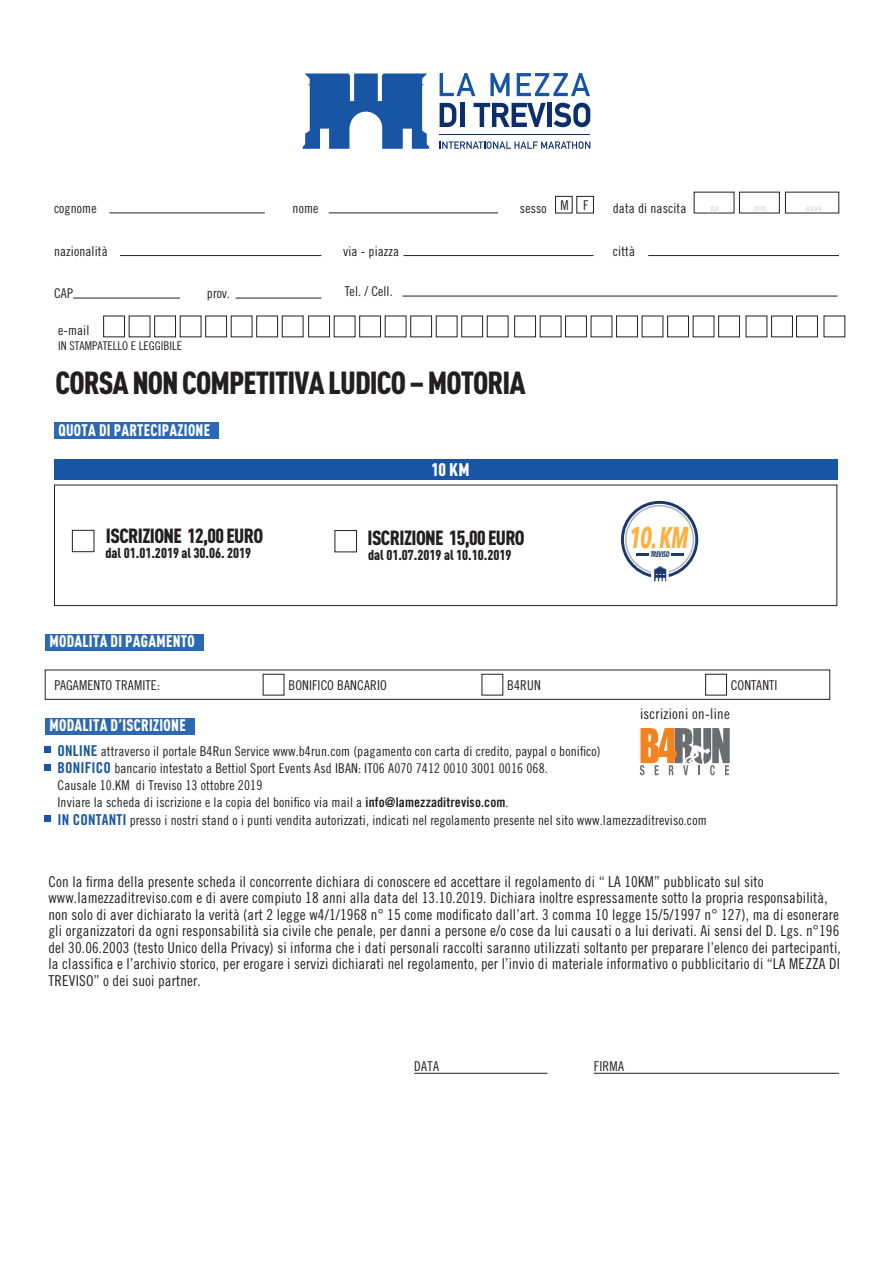
<style>
.page{position:relative;width:893px;height:1263px;background:#fff}
.page>*{position:absolute;margin:0;border:0;box-sizing:border-box;transform-origin:0 0}
.t1{font:900 31.5px "DIN Cond";letter-spacing:-.03em;color:#231f20}
.t2{font:italic 700 29.85px "Avenir Next Condensed";color:#fbb03f;scale:.75 1}
.t3{font:900 20.25px "DIN Cond";letter-spacing:-.03em;color:#231f20}
.t4{font:900 18px "DIN Cond";color:#fff}
.t5{font:900 16.5px "DIN Cond";letter-spacing:.02em;color:#fff;scale:.91 1}
.t6{font:15px/16.5px "Trade Gothic LT Std Cn 18";letter-spacing:.01em;color:#231f20}
.t7{font:14.7px "Trade Gothic LT Std Cn 18";letter-spacing:.02em;color:#231f20}
.t8{font:900 14.1px "DIN Cond";color:#231f20}
.t9{font:13.5px/17.2px "Trade Gothic LT Std Cn 18";letter-spacing:.01em;color:#231f20}
.t10{font:12px "Trade Gothic LT Std Cn 18";color:#231f20}
.t11{font:9px "Trade Gothic LT Std Cn 18";letter-spacing:.01em;color:#d1d2d4}
.t12{font:italic 700 8.1px "Avenir Next Condensed";letter-spacing:-.03em;color:#1b386a;scale:.75 1}
.s1{font-family:"Trade Gothic LT Std Bd Cn 20";font-size:15px;color:#1855a5}
.s2{font-family:"Trade Gothic LT Std Bd Cn 20"}
</style>
<div class="page">
<div style="left:54px;top:422px;width:164px;height:17px;background:#2c68b3"></div>
<div style="left:555px;top:196px;width:17px;height:17px;border:1px solid #231f20"></div>
<div style="left:577px;top:196px;width:17px;height:17px;border:1px solid #231f20"></div>
<hr style="left:110px;top:213px;width:155px;height:1px;background:#231f20">
<hr style="left:329px;top:213px;width:169px;height:1px;background:#231f20">
<hr style="left:648px;top:255px;width:191px;height:1px;background:#231f20">
<hr style="left:404px;top:255px;width:190px;height:1px;background:#231f20">
<hr style="left:120px;top:255px;width:201px;height:1px;background:#231f20">
<hr style="left:73px;top:298px;width:107px;height:1px;background:#231f20">
<hr style="left:402px;top:296px;width:436px;height:1px;background:#231f20">
<hr style="left:236px;top:298px;width:85px;height:1px;background:#231f20">
<hr style="left:414px;top:1073px;width:133px;height:1px;background:#231f20">
<hr style="left:594px;top:1073px;width:245px;height:1px;background:#231f20">
<div style="left:45px;top:634px;width:158px;height:16px;background:#2c68b3"></div>
<div style="left:45px;top:718px;width:149px;height:16px;background:#2c68b3"></div>
<div style="left:263px;top:674px;width:21px;height:21px;border:1px solid #231f20"></div>
<div style="left:482px;top:674px;width:21px;height:21px;border:1px solid #231f20"></div>
<div style="left:705px;top:674px;width:22px;height:21px;border:1px solid #231f20"></div>
<svg style="left:303px;top:73px;width:126px;height:76px"></svg>
<svg style="left:440px;top:73px;width:35px;height:23px"></svg>
<svg style="left:490px;top:73px;width:20px;height:23px"></svg>
<svg style="left:517px;top:73px;width:73px;height:23px"></svg>
<svg style="left:440px;top:103px;width:16px;height:24px"></svg>
<hr style="left:460px;top:103px;width:4px;height:24px;background:#0c2f6b">
<svg style="left:474px;top:103px;width:72px;height:24px"></svg>
<div style="left:547px;top:103px;width:5px;height:24px;background:#0c2f6b"></div>
<svg style="left:553px;top:103px;width:37px;height:24px"></svg>
<svg style="left:440px;top:141px;width:150px;height:8px"></svg>
<hr style="left:440px;top:134px;width:150px;height:1px;background:#0c2f6b">
<div style="left:103px;top:316px;width:22px;height:21px;border:1px solid #231f20"></div>
<div style="left:154px;top:316px;width:22px;height:21px;border:1px solid #231f20"></div>
<div style="left:205px;top:316px;width:22px;height:21px;border:1px solid #231f20"></div>
<div style="left:256px;top:316px;width:22px;height:21px;border:1px solid #231f20"></div>
<div style="left:308px;top:316px;width:22px;height:21px;border:1px solid #231f20"></div>
<div style="left:359px;top:316px;width:22px;height:21px;border:1px solid #231f20"></div>
<div style="left:410px;top:316px;width:22px;height:21px;border:1px solid #231f20"></div>
<div style="left:461px;top:316px;width:22px;height:21px;border:1px solid #231f20"></div>
<div style="left:487px;top:316px;width:21px;height:21px;border:1px solid #231f20"></div>
<div style="left:514px;top:316px;width:22px;height:21px;border:1px solid #231f20"></div>
<div style="left:565px;top:316px;width:22px;height:21px;border:1px solid #231f20"></div>
<div style="left:616px;top:316px;width:22px;height:21px;border:1px solid #231f20"></div>
<div style="left:667px;top:316px;width:22px;height:21px;border:1px solid #231f20"></div>
<div style="left:718px;top:316px;width:22px;height:21px;border:1px solid #231f20"></div>
<div style="left:771px;top:316px;width:22px;height:21px;border:1px solid #231f20"></div>
<div style="left:796px;top:316px;width:22px;height:21px;border:1px solid #231f20"></div>
<svg style="left:640px;top:728px;width:90px;height:47px"></svg>
<svg style="left:44px;top:746px;width:6px;height:6px"></svg>
<div style="left:44px;top:764px;width:6px;height:7px;background:#1855a5"></div>
<div style="left:44px;top:815px;width:6px;height:7px;background:#1855a5"></div>
<div style="left:54px;top:485px;width:783px;height:121px;border:1px solid #231f20"></div>
<div style="left:54px;top:460px;width:784px;height:20px;background:#1855a5"></div>
<div style="left:72px;top:530px;width:22px;height:22px;border:1px solid #231f20"></div>
<div style="left:335px;top:530px;width:22px;height:22px;border:1px solid #231f20"></div>
<svg style="left:621px;top:501px;width:77px;height:80px"></svg>
<p class="t9" style="left:520px;top:199px;width:70px">sesso M F</p>
<p class="t9" style="left:613px;top:199px;width:75px">data di nascita</p>
<p class="t9" style="left:54px;top:199px;width:44px">cognome</p>
<p class="t9" style="left:293px;top:199px;width:27px">nome</p>
<p class="t9" style="left:54px;top:242px;width:55px">nazionalità</p>
<p class="t9" style="left:343px;top:242px;width:58px">via - piazza</p>
<p class="t9" style="left:613px;top:242px;width:24px">città</p>
<p class="t9" style="left:54px;top:285px;width:21px">CAP</p>
<p class="t9" style="left:58px;top:322px;width:33px">e-mail</p>
<p class="t10" style="left:58px;top:338px;width:125px">IN STAMPATELLO E LEGGIBILE</p>
<p class="t9" style="left:207px;top:285px;width:24px">prov.</p>
<p class="t9" style="left:345px;top:283px;width:49px">Tel. / Cell.</p>
<h1 class="t1" style="left:56px;top:363px;width:472px">CORSA NON COMPETITIVA LUDICO – MOTORIA</h1>
<p class="t5" style="left:58px;top:420px;width:168px">QUOTA DI PARTECIPAZIONE</p>
<p class="t4" style="left:431px;top:458px;width:40px">10 KM</p>
<h3 class="t3" style="left:106px;top:524px;width:159px">ISCRIZIONE 12,00 EURO</h3>
<h3 class="t3" style="left:368px;top:525px;width:159px">ISCRIZIONE 15,00 EURO</h3>
<h2 class="t2" style="left:629px;top:520px;width:80px">10. KM</h2>
<p class="t12" style="left:651px;top:549px;width:27px">TREVISO</p>
<p class="t8" style="left:105px;top:545px;width:147px">dal 01.01.2019 al 30.06. 2019</p>
<p class="t8" style="left:368px;top:546px;width:145px">dal 01.07.2019 al 10.10.2019</p>
<p class="t11" style="left:711px;top:203px;width:10px">gg</p>
<p class="t11" style="left:754px;top:203px;width:14px">mm</p>
<p class="t11" style="left:806px;top:203px;width:18px">aaaa</p>
<p class="t5" style="left:50px;top:631px;width:161px">MODALITÀ DI PAGAMENTO</p>
<p class="t9" style="left:54px;top:676px;width:107px">PAGAMENTO TRAMITE:</p>
<p class="t9" style="left:288px;top:676px;width:100px">BONIFICO BANCARIO</p>
<p class="t9" style="left:507px;top:676px;width:35px">B4RUN</p>
<p class="t9" style="left:731px;top:676px;width:48px">CONTANTI</p>
<p class="t5" style="left:50px;top:715px;width:151px">MODALITÀ D’ISCRIZIONE</p>
<p class="t7" style="left:640px;top:705px;width:91px">iscrizioni on-line</p>
<p class="t9" style="left:57px;top:742px;width:651px"><span class="s1">ONLINE</span> attraverso il portale B4Run Service www.b4run.com (pagamento con carta di credito, paypal o bonifico)<br><span class="s1">BONIFICO</span> bancario intestato a Bettiol Sport Events Asd IBAN: IT06 A070 7412 0010 3001 0016 068.<br>Causale 10.KM di Treviso 13 ottobre 2019<br>Inviare la scheda di iscrizione e la copia del bonifico via mail a <span class="s2">info@lamezzaditreviso.com</span>.<br><span class="s1">IN CONTANTI</span> presso i nostri stand o i punti vendita autorizzati, indicati nel regolamento presente nel sito www.lamezzaditreviso.com</p>
<p class="t6" style="left:48px;top:873px;width:794px">Con la firma della presente scheda il concorrente dichiara di conoscere ed accettare il regolamento di “ LA 10KM” pubblicato sul sito www.lamezzaditreviso.com e di avere compiuto 18 anni alla data del 13.10.2019. Dichiara inoltre espressamente sotto la propria responsabilità, non solo di aver dichiarato la verità (art 2 legge w4/1/1968 n° 15 come modificato dall’art. 3 comma 10 legge 15/5/1997 n° 127), ma di esonerare gli organizzatori da ogni responsabilità sia civile che penale, per danni a persone e/o cose da lui causati o a lui derivati. Ai sensi del D. Lgs. n°196 del 30.06.2003 (testo Unico della Privacy) si informa che i dati personali raccolti saranno utilizzati soltanto per preparare l’elenco dei partecipanti, la classifica e l’archivio storico, per erogare i servizi dichiarati nel regolamento, per l’invio di materiale informativo o pubblicitario di “LA MEZZA DI TREVISO” o dei suoi partner.</p>
<p class="t9" style="left:414px;top:1057px;width:26px">DATA</p>
<p class="t9" style="left:594px;top:1057px;width:32px">FIRMA</p>
</div>
